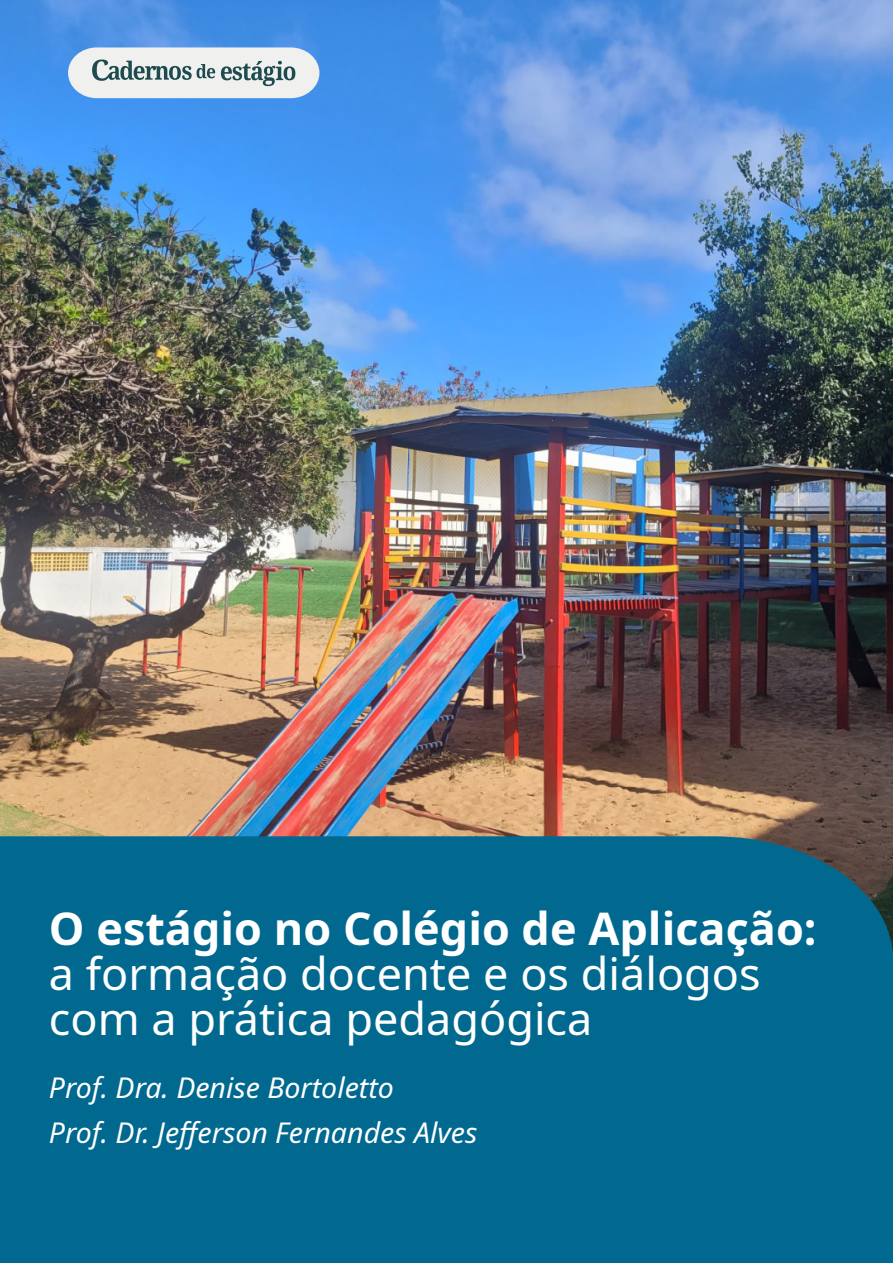
<style>
.page{position:relative;width:893px;height:1263px;background:#fff}
.page>*{position:absolute;margin:0;border:0;box-sizing:border-box;transform-origin:0 0}
.t1{font:45px/45px "Noto Sans";color:#fff}
.t2{font:700 45px "Noto Sans";color:#fff}
.t3{font:italic 28.5px/45px "Noto Sans";color:#fff}
</style>
<div class="page">
<img style="left:0;top:0;width:893px;height:836px">
<div style="left:0;top:836px;width:893px;height:427px;background:#01698f"></div>
<div style="left:702px;top:1124px;width:191px;height:139px;background:#01698f"></div>
<svg style="left:68px;top:47px;width:251px;height:51px"></svg>
<h1 class="t2" style="left:49px;top:897px;width:769px">O estágio no Colégio de Aplicação:</h1>
<h1 class="t1" style="left:49px;top:952px;width:713px">a formação docente e os diálogos com a prática pedagógica</h1>
<p class="t3" style="left:49px;top:1065px;width:430px">Prof. Dra. Denise Bortoletto<br>Prof. Dr. Jefferson Fernandes Alves</p>
</div>
